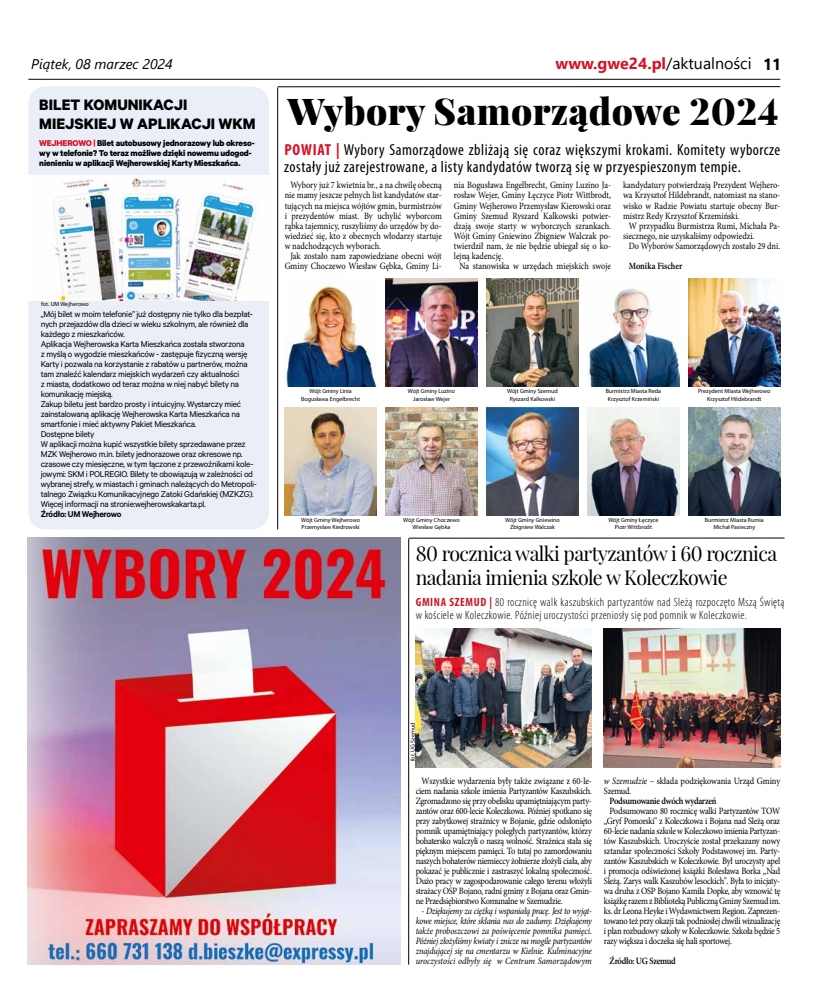
<style>
.page{position:relative;width:820px;height:993px;background:#fff}
.page>*{position:absolute;margin:0;border:0;box-sizing:border-box;transform-origin:0 0}
.t1{font:900 37px "Playfair Display";letter-spacing:.01em;color:#000}
.t2{font:20px/24px "Playfair Display";letter-spacing:-.03em;color:#000}
.t3{font:700 17px/19.3px "Calibre";color:#000}
.t4{font:condensed 16px/17px "Myriad Pro";letter-spacing:.03em;color:#000}
.t5{font:700 16px "Segoe UI";color:#d71024}
.t6{font:italic 14px "Segoe UI";color:#000}
.t7{font:300 condensed 12px/13px "Myriad Pro";letter-spacing:.03em;color:#000}
.t8{font:9.6px/10px "Minion Pro";color:#000;text-align:justify;scale:.88 1}
.t9{font:9.6px "Minion Pro";color:#000;scale:.87 1}
.t10{font:italic 9.6px/10px "Minion Pro";letter-spacing:-.025em;color:#000;text-align:center;scale:.88 1}
.t11{font:600 9.6px "Minion Pro";letter-spacing:-.03em;color:#000;scale:.88 1}
.t12{font:600 9.6px "Minion Pro";color:#000;scale:.87 1}
.t13{font:9.5px/10px "Calibre";letter-spacing:-.03em;color:#000}
.t14{font:700 9.5px/10px "Calibre";letter-spacing:-.02em;color:#000}
.t15{font:600 9.5px "Calibre";letter-spacing:-.03em;color:#000}
.t16{font:6px/7.2px "Myriad Pro";color:#000;text-align:center}
.s1{font-weight:400;color:#000}
.s2{color:#000}
.s3{color:#d71024}
.s4{font-weight:700;color:#d71024}
.s5{font-weight:700;color:#cc1825}
.s6{font-style:normal}
.s7{font-style:italic}
</style>
<div class="page">
<hr style="left:28px;top:79px;width:752px;height:1px;background:#000">
<hr style="left:277px;top:86px;width:503px;height:1px;background:#000">
<hr style="left:277px;top:87px;width:1px;height:442px;background:#000">
<div style="left:28px;top:86px;width:241px;height:443px;background:#e9eef7;border-radius:17px"></div>
<img style="left:28px;top:175px;width:241px;height:125px">
<img style="left:27px;top:537px;width:373px;height:426px">
<img style="left:284px;top:285px;width:92px;height:101px">
<img style="left:284px;top:407px;width:92px;height:108px">
<img style="left:385px;top:279px;width:92px;height:107px">
<img style="left:385px;top:407px;width:92px;height:108px">
<img style="left:486px;top:407px;width:92px;height:108px">
<img style="left:588px;top:288px;width:91px;height:98px">
<img style="left:587px;top:407px;width:92px;height:108px">
<img style="left:688px;top:279px;width:92px;height:107px">
<hr style="left:408px;top:537px;width:376px;height:1px;background:#000">
<hr style="left:408px;top:538px;width:1px;height:426px;background:#000">
<img style="left:415px;top:628px;width:176px;height:138px">
<img style="left:603px;top:628px;width:177px;height:138px">
<img style="left:688px;top:407px;width:92px;height:108px">
<img style="left:486px;top:279px;width:92px;height:107px">
<h3 class="t6" style="left:31px;top:51px;width:143px">Piątek, 08 marzec 2024</h3>
<h3 class="t5" style="left:555px;top:49px;width:227px">www.gwe24.pl<span class="s1">/aktualności</span> <span class="s2">11</span></h3>
<h3 class="t3" style="left:39px;top:94px;width:218px">BILET KOMUNIKACJI<br>MIEJSKIEJ W APLIKACJI WKM</h3>
<p class="t14" style="left:39px;top:137px;width:217px"><span class="s3">WEJHEROWO |</span> Bilet autobusowy jednorazowy lub okreso&shy;wy w telefonie? To teraz możliwe dzięki nowemu udogod&shy;nienieniu w aplikacji Wejherowskiej Karty Mieszkańca.</p>
<p class="t16" style="left:41px;top:300px;width:49px">fot. UM Wejherowo</p>
<p class="t13" style="left:41px;top:309px;width:217px">„Mój bilet w moim telefonie” już dostępny nie tylko dla bezpłat&shy;nych przejazdów dla dzieci w wieku szkolnym, ale również dla każdego z mieszkańców.<br>Aplikacja Wejherowska Karta Mieszkańca została stworzona<br>z myślą o wygodzie mieszkańców - zastępuje fizyczną wersję Karty i pozwala na korzystanie z rabatów u partnerów, można tam znaleźć kalendarz miejskich wydarzeń czy aktualności<br>z miasta, dodatkowo od teraz można w niej nabyć bilety na komunikację miejską.<br>Zakup biletu jest bardzo prosty i intuicyjny. Wystarczy mieć zainstalowaną aplikację Wejherowska Karta Mieszkańca na smartfonie i mieć aktywny Pakiet Mieszkańca.<br>Dostępne bilety<br>W aplikacji można kupić wszystkie bilety sprzedawane przez MZK Wejherowo m.in. bilety jednorazowe oraz okresowe np. czasowe czy miesięczne, w tym łączone z przewoźnikami kole&shy;jowymi: SKM i POLREGIO. Bilety te obowiązują w zależności od wybranej strefy, w miastach i gminach należących do Metropoli&shy;talnego Związku Komunikacyjnego Zatoki Gdańskiej (MZKZG).<br>Więcej informacji na stronie:wejherowskakarta.pl.</p>
<p class="t15" style="left:41px;top:508px;width:82px">Źródło: UM Wejherowo</p>
<h1 class="t1" style="left:287px;top:88px;width:492px">Wybory Samorządowe 2024</h1>
<h3 class="t4" style="left:284px;top:141px;width:497px"><span class="s4">POWIAT |</span> Wybory Samorządowe zbliżają się coraz większymi krokami. Komitety wyborcze zostały już zarejestrowane, a listy kandydatów tworzą się w przyespieszonym tempie.</h3>
<p class="t9" style="left:290px;top:179px;width:175px">Wybory już 7 kwietnia br., a na chwilę obecną</p>
<p class="t9" style="left:284px;top:189px;width:182px">nie mamy jeszcze pełnych list kandydatów star-</p>
<p class="t9" style="left:284px;top:199px;width:182px">tujących na miejsca wójtów gmin, burmistrzów</p>
<p class="t9" style="left:284px;top:209px;width:182px">i prezydentów miast. By uchylić wyborcom</p>
<p class="t9" style="left:284px;top:219px;width:182px">rąbka tajemnicy, ruszyliśmy do urzędów by do-</p>
<p class="t9" style="left:284px;top:229px;width:182px">wiedzieć się, kto z obecnych włodarzy startuje</p>
<p class="t9" style="left:284px;top:239px;width:112px">w nadchodzących wyborach.</p>
<p class="t9" style="left:290px;top:249px;width:175px">Jak zostało nam zapowiedziane obecni wójt</p>
<p class="t9" style="left:284px;top:259px;width:182px">Gminy Choczewo Wiesław Gębka, Gminy Li-</p>
<p class="t9" style="left:453px;top:179px;width:182px">nia Bogusława Engelbrecht, Gminy Luzino Ja-</p>
<p class="t9" style="left:453px;top:189px;width:182px">rosław Wejer, Gminy Łęczyce Piotr Wittbrodt,</p>
<p class="t9" style="left:453px;top:199px;width:182px">Gminy Wejherowo Przemysław Kierowski oraz</p>
<p class="t9" style="left:453px;top:209px;width:182px">Gminy Szemud Ryszard Kalkowski potwier-</p>
<p class="t9" style="left:453px;top:219px;width:182px">dzają swoje starty w wyborczych szrankach.</p>
<p class="t9" style="left:453px;top:229px;width:182px">Wójt Gminy Gniewino Zbigniew Walczak po-</p>
<p class="t9" style="left:453px;top:239px;width:182px">twierdził nam, że nie będzie ubiegał się o ko-</p>
<p class="t9" style="left:453px;top:249px;width:58px">lejną kadencję.</p>
<p class="t9" style="left:459px;top:259px;width:176px">Na stanowiska w urzędach miejskich swoje</p>
<p class="t9" style="left:622px;top:179px;width:182px">kandydatury potwierdzają Prezydent Wejhero-</p>
<p class="t9" style="left:622px;top:189px;width:182px">wa Krzysztof Hildebrandt, natomiast na stano-</p>
<p class="t9" style="left:622px;top:199px;width:182px">wisko w Radzie Powiatu startuje obecny Bur-</p>
<p class="t9" style="left:622px;top:209px;width:135px">mistrz Redy Krzysztof Krzemiński.</p>
<p class="t9" style="left:628px;top:219px;width:175px">W przypadku Burmistrza Rumi, Michała Pa-</p>
<p class="t9" style="left:622px;top:229px;width:152px">siecznego, nie uzyskaliśmy odpowiedzi.</p>
<p class="t9" style="left:628px;top:239px;width:175px">Do Wyborów Samorządowych zostało 29 dni.</p>
<p class="t12" style="left:628px;top:259px;width:63px">Monika Fischer</p>
<p class="t16" style="left:301px;top:387px;width:60px">Wójt Gminy Linia<br>Bogusława Engelbrecht</p>
<p class="t16" style="left:408px;top:387px;width:49px">Wójt Gminy Luzino<br>Jarosław Wejer</p>
<p class="t16" style="left:507px;top:387px;width:52px">Wójt Gminy Szemud<br>Ryszard Kalkowski</p>
<p class="t16" style="left:605px;top:387px;width:57px">Burmistrz Miasta Reda<br>Krzysztof Krzemiński</p>
<p class="t16" style="left:697px;top:387px;width:74px">Prezydent Miasta Wejherowo<br>Krzysztof Hildebrandt</p>
<p class="t16" style="left:301px;top:516px;width:60px;text-align:left">Wójt Gminy Wejherowo<br>Przemysław Kiedrowski</p>
<p class="t16" style="left:403px;top:516px;width:58px">Wójt Gminy Choczewo<br>Wiesław Gębka</p>
<p class="t16" style="left:505px;top:516px;width:56px">Wójt Gminy Gniewino<br>Zbigniew Walczak</p>
<p class="t16" style="left:608px;top:516px;width:52px">Wójt Gminy Łęczyce<br>Piotr Wittbrodt</p>
<p class="t16" style="left:704px;top:516px;width:60px">Burmistrz Miasta Rumia<br>Michał Pasieczny</p>
<h2 class="t2" style="left:415px;top:541px;width:363px">80 rocznica walki partyzantów i 60 rocznica nadania imienia szkole w Koleczkowie</h2>
<p class="t7" style="left:415px;top:595px;width:370px"><span class="s5">GMINA SZEMUD |</span> 80 rocznicę walk kaszubskich partyzantów nad Sleżą rozpoczęto Mszą Świętą w kościele w Koleczkowie. Później uroczystości przeniosły się pod pomnik w Koleczkowie.</p>
<p class="t16" style="left:409px;top:761px;width:40px;rotate:-90deg">fot. UG Szemud</p>
<p class="t8" style="left:415px;top:775px;width:202px;text-indent:6px">Wszystkie wydarzenia były także związane z 60-le&shy;ciem nadania szkole imienia Partyzantów Kaszubskich.<br>Zgromadzono się przy obelisku upamiętniającym party&shy;zantów oraz 600-lecie Koleczkowa. Później spotkano się przy zabytkowej strażnicy w Bojanie, gdzie odsłonięto pomnik upamiętniający poległych partyzantów, którzy bohatersko walczyli o naszą wolność. Strażnica stała się pięknym miejscem pamięci. To tutaj po zamordowaniu naszych bohaterów niemieccy żołnierze złożyli ciała, aby pokazać je publicznie i zastraszyć lokalną społeczność.<br>Dużo pracy w zagospodarowanie całego terenu włożyli strażacy OSP Bojano, radni gminy z Bojana oraz Gmin&shy;ne Przedsiębiorstwo Komunalne w Szemudzie.</p>
<p class="t10" style="left:415px;top:905px;width:202px"><span class="s6">-</span> Dziękujemy za ciężką i wspaniałą pracę. Jest to wyjąt&shy;kowe miejsce, które skłania nas do zadumy. Dziękujemy także proboszczowi za poświęcenie pomnika pamięci.<br>Później złożyliśmy kwiaty i znicze na mogile partyzantów znajdującej się na cmentarzu w Kielnie. Kulminacyjne uroczystości odbyły się w Centrum Samorządowym</p>
<p class="t8" style="left:603px;top:775px;width:202px"><span class="s7">w Szemudzie</span> – składa podziękowania Urząd Gminy<br>Szemud.</p>
<p class="t11" style="left:609px;top:793px;width:123px">Podsumowanie dwóch wydarzeń</p>
<p class="t8" style="left:603px;top:805px;width:202px;text-indent:6px">Podsumowano 80 rocznicę walki Partyzantów TOW „Gryf Pomorski" z Koleczkowa i Bojana nad Sleżą oraz 60-lecie nadania szkole w Koleczkowo imienia Partyzan&shy;tów Kaszubskich. Uroczyście został przekazany nowy sztandar społeczności Szkoły Podstawowej im. Party&shy;zantów Kaszubskich w Koleczkowie. Był uroczysty apel i promocja odświeżonej książki Bolesława Borka „Nad Sleżą. Zarys walk Kaszubów lesockich". Była to inicjaty&shy;wa druha z OSP Bojano Kamila Dopke, aby wznowić tę książkę razem z Biblioteką Publiczną Gminy Szemud im. ks. dr Leona Heyke i Wydawnictwem Region. Zaprezen&shy;towano też przy okazji tak podniosłej chwili wizualizację i plan rozbudowy szkoły w Koleczkowie. Szkoła będzie 5 razy większa i doczeka się hali sportowej.</p>
<p class="t11" style="left:609px;top:953px;width:77px">Źródło: UG Szemud</p>
</div>
